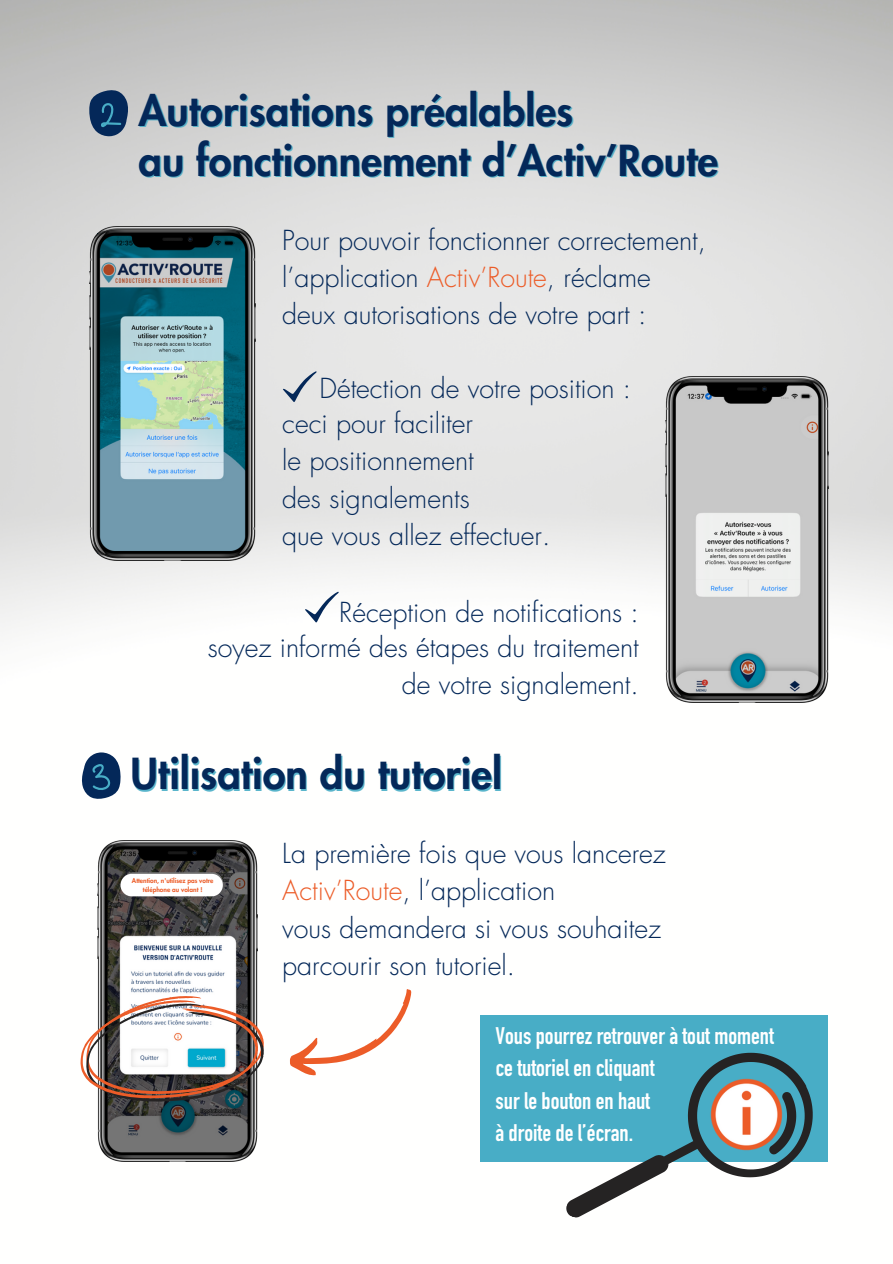
<style>
.page{position:relative;width:893px;height:1264px;background:#fff}
.page>*{position:absolute;margin:0;border:0;box-sizing:border-box;transform-origin:0 0}
.t1{font:800 41.55px/49.5px "Futura Std";color:#042859}
.t2{font:300 26.85px/37px "Futura Std";color:#042859}
.t3{font:23.7px/32.5px "DIN Engschrift Std";color:#fff}
.t4{font:800 6.45px/8.7px "Futura Std";color:#ec5c28;text-align:center}
.s1{color:#ec5c28}
</style>
<div class="page">
<img style="left:0;top:0;width:892px;height:1162px">
<svg style="left:89px;top:89px;width:40px;height:47px"></svg>
<img style="left:89px;top:227px;width:166px;height:333px">
<img style="left:666px;top:376px;width:162px;height:326px">
<svg style="left:304px;top:591px;width:35px;height:32px"></svg>
<svg style="left:282px;top:371px;width:35px;height:31px"></svg>
<svg style="left:81px;top:752px;width:40px;height:47px"></svg>
<img style="left:98px;top:840px;width:159px;height:321px">
<svg style="left:120px;top:872px;width:137px;height:26px"></svg>
<svg style="left:80px;top:996px;width:184px;height:111px"></svg>
<svg style="left:282px;top:987px;width:146px;height:100px"></svg>
<div style="left:480px;top:1015px;width:347px;height:146px;background:#48adc6"></div>
<svg style="left:564px;top:1011px;width:264px;height:207px"></svg>
<svg style="left:765px;top:1090px;width:39px;height:68px"></svg>
<img style="left:709px;top:1077px;width:74px;height:74px">
<h1 class="t1" style="left:138px;top:88px;width:581px">Autorisations préalables<br>au fonctionnement d’Activ’Route</h1>
<p class="t2" style="left:282px;top:222px;width:425px">Pour pouvoir fonctionner correctement, l’application <span class="s1">Activ’Route</span>, réclame deux autorisations de votre part :</p>
<p class="t2" style="left:282px;top:371px;width:350px;line-height:36.5px;text-indent:37px">Détection de votre position : ceci pour faciliter<br>le positionnement<br>des signalements<br>que vous allez effectuer.</p>
<p class="t2" style="left:208px;top:594px;width:432px;line-height:36.2px;text-align:right">Réception de notifications :<br>soyez informé des étapes du traitement de votre signalement.</p>
<h1 class="t1" style="left:130px;top:751px;width:373px">Utilisation du tutoriel</h1>
<p class="t4" style="left:132px;top:876px;width:83px">Attention, n'utilisez pas votre téléphone au volant !</p>
<p class="t2" style="left:282px;top:836px;width:385px">La première fois que vous lancerez<br><span class="s1">Activ’Route</span>, l’application<br>vous demandera si vous souhaitez parcourir son tutoriel.</p>
<p class="t3" style="left:495px;top:1022px;width:280px">Vous pourrez retrouver à tout moment ce tutoriel en cliquant<br>sur le bouton en haut<br>à droite de l’écran.</p>
</div>
